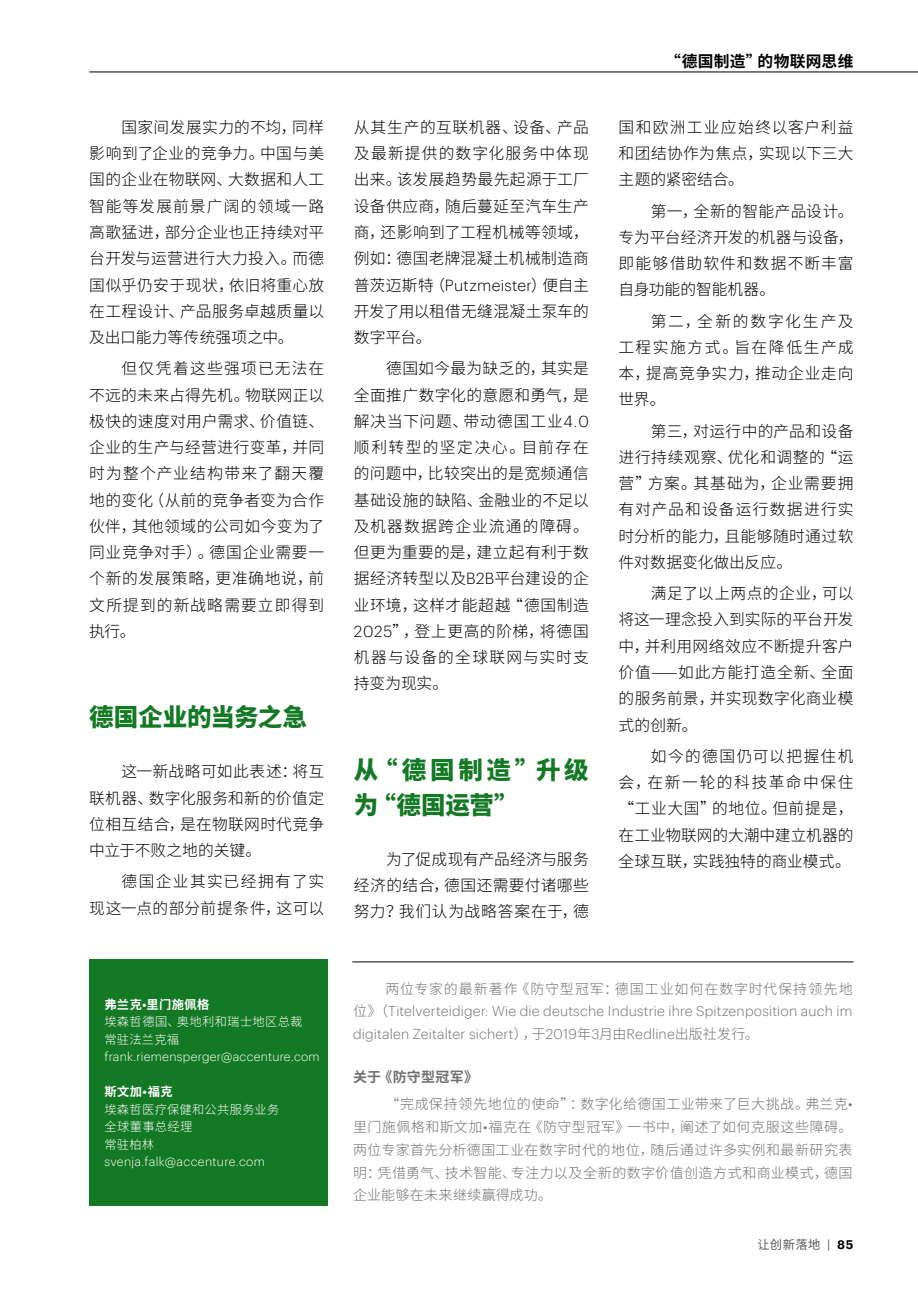
<style>
.page{position:relative;width:918px;height:1290px;background:#fff}
.page>*{position:absolute;margin:0;border:0;box-sizing:border-box;transform-origin:0 0}
.t1{font:800 24.5px/35px "Source Han Sans CN";letter-spacing:.145em;color:#147924}
.t2{font:800 24.5px "Source Han Sans CN";letter-spacing:-.005em;color:#147924}
.t3{font:300 15.75px/26.2px "Source Han Sans CN";letter-spacing:.025em;color:#000;text-align:justify}
.t4{font:300 15.75px/26.2px "Source Han Sans CN";letter-spacing:.045em;color:#000;text-align:right}
.t5{font:300 15.75px "Graphik";letter-spacing:.015em;color:#000}
.t6{font:300 15.75px/26.2px "Source Han Sans CN";color:#000}
.t7{font:700 15.75px "Source Han Sans CN";letter-spacing:.02em;color:#000}
.t8{font:300 14px/22.8px "Source Han Sans CN";letter-spacing:.04em;color:#727171}
.t9{font:300 14px/22.8px "Graphik";letter-spacing:.01em;color:#727171}
.t10{font:300 14px "Source Han Sans CN";letter-spacing:.065em;color:#727171}
.t11{font:300 12.25px/17.5px "Source Han Sans CN";letter-spacing:.03em;color:#fff}
.t12{font:300 12.25px "Graphik";letter-spacing:.02em;color:#fff}
.t13{font:12.25px "Source Han Sans CN";letter-spacing:.035em;color:#595757}
.s1{font-weight:700}
.s2{font-family:"Graphik";font-weight:600}
.s3{font-family:"Source Han Sans CN"}
.s4{font-family:"Graphik"}
.s5{font-family:"Graphik";font-weight:600;color:#000}
</style>
<div class="page">
<hr style="left:89px;top:71px;width:829px;height:1px;background:#000">
<div style="left:89px;top:959px;width:238px;height:246px;background:#147924"></div>
<hr style="left:352px;top:961px;width:501px;height:1px;background:#000">
<p class="t3" style="left:89px;top:114px;width:236px;text-indent:32px">国家间发展实力的不均，同样影响到了企业的竞争力。中国与美国的企业在物联网、大数据和人工智能等发展前景广阔的领域一路高歌猛进，部分企业也正持续对平台开发与运营进行大力投入。而德国似乎仍安于现状，依旧将重心放在工程设计、产品服务卓越质量以及出口能力等传统强项之中。</p>
<p class="t3" style="left:89px;top:356px;width:236px;text-indent:32px">但仅凭着这些强项已无法在不远的未来占得先机。物联网正以极快的速度对用户需求、价值链、企业的生产与经营进行变革，并同时为整个产业结构带来了翻天覆地的变化（从前的竞争者变为合作伙伴，其他领域的公司如今变为了同业竞争对手）。德国企业需要一个新的发展策略，更准确地说，前文所提到的新战略需要立即得到执行。</p>
<h1 class="t2" style="left:89px;top:703px;width:219px">德国企业的当务之急</h1>
<p class="t3" style="left:89px;top:759px;width:236px;text-indent:32px">这一新战略可如此表述：将互联机器、数字化服务和新的价值定位相互结合，是在物联网时代竞争中立于不败之地的关键。</p>
<p class="t4" style="left:89px;top:869px;width:236px">德国企业其实已经拥有了实<br>现这一点的部分前提条件，这可以</p>
<p class="t11" style="left:104px;top:996px;width:200px"><span class="s1">弗兰克</span><span class="s2">•</span><span class="s1">里门施佩格<br></span>埃森哲德国、奥地利和瑞士地区总裁常驻法兰克福</p>
<p class="t12" style="left:104px;top:1048px;width:217px">frank.riemensperger@accenture.com</p>
<p class="t11" style="left:104px;top:1083px;width:177px"><span class="s1">斯文加</span><span class="s2">•</span><span class="s1">福克<br></span>埃森哲医疗保健和公共服务业务全球董事总经理<br>常驻柏林</p>
<p class="t12" style="left:104px;top:1153px;width:162px">svenja.falk@accenture.com</p>
<p class="t3" style="left:354px;top:114px;width:236px">从其生产的互联机器、设备、产品及最新提供的数字化服务中体现出来。该发展趋势最先起源于工厂设备供应商，随后蔓延至汽车生产商，还影响到了工程机械等领域，例如：德国老牌混凝土机械制造商</p>
<p class="t5" style="left:354px;top:273px;width:236px"><span class="s3">普茨迈斯特（</span>Putzmeister<span class="s3">）便自主</span></p>
<p class="t6" style="left:354px;top:298px;width:236px">开发了用以租借无缝混凝土泵车的数字平台。</p>
<p class="t3" style="left:354px;top:356px;width:236px;text-indent:32px">德国如今最为缺乏的，其实是全面推广数字化的意愿和勇气，是解决当下问题、带动德国工业<span class="s4">4.0</span>顺利转型的坚定决心。目前存在的问题中，比较突出的是宽频通信基础设施的缺陷、金融业的不足以及机器数据跨企业流通的障碍。但更为重要的是，建立起有利于数据经济转型以及<span class="s4">B2B</span>平台建设的企业环境，这样才能超越“德国制造<span class="s4">2025</span>”，登上更高的阶梯，将德国机器与设备的全球联网与实时支持变为现实。</p>
<h1 class="t1" style="left:354px;top:753px;width:236px">从“德国制造”升级为“德国运营”</h1>
<p class="t3" style="left:354px;top:846px;width:236px;text-indent:32px">为了促成现有产品经济与服务经济的结合，德国还需要付诸哪些努力？我们认为战略答案在于，德</p>
<p class="t7" style="left:665px;top:52px;width:190px">“德国制造”的物联网思维</p>
<p class="t3" style="left:618px;top:114px;width:236px">国和欧洲工业应始终以客户利益和团结协作为焦点，实现以下三大主题的紧密结合。</p>
<p class="t3" style="left:618px;top:198px;width:236px;text-indent:32px">第一，全新的智能产品设计。专为平台经济开发的机器与设备，即能够借助软件和数据不断丰富自身功能的智能机器。</p>
<p class="t3" style="left:618px;top:308px;width:236px;text-indent:32px">第二，全新的数字化生产及工程实施方式。旨在降低生产成本，提高竞争实力，推动企业走向世界。</p>
<p class="t3" style="left:618px;top:418px;width:236px;text-indent:32px">第三，对运行中的产品和设备进行持续观察、优化和调整的“运营”方案。其基础为，企业需要拥有对产品和设备运行数据进行实时分析的能力，且能够随时通过软件对数据变化做出反应。</p>
<p class="t3" style="left:618px;top:581px;width:236px;text-indent:32px">满足了以上两点的企业，可以将这一理念投入到实际的平台开发中，并利用网络效应不断提升客户价值⸺如此方能打造全新、全面的服务前景，并实现数字化商业模式的创新。</p>
<p class="t3" style="left:618px;top:743px;width:236px;text-indent:32px">如今的德国仍可以把握住机会，在新一轮的科技革命中保住“工业大国”的地位。但前提是，在工业物联网的大潮中建立机器的全球互联，实践独特的商业模式。</p>
<p class="t10" style="left:385px;top:980px;width:469px">两位专家的最新著作《防守型冠军：德国工业如何在数字时代保持领先地</p>
<p class="t9" style="left:353px;top:999px;width:501px"><span class="s3">位》（</span>Titelverteidiger: Wie die deutsche Industrie ihre Spitzenposition auch im digitalen Zeitalter sichert<span class="s3">），于</span>2019<span class="s3">年</span>3<span class="s3">月由</span>Redline<span class="s3">出版社发行。</span></p>
<p class="t8" style="left:385px;top:1063px;width:469px;line-height:27.7px;text-indent:-32px"><span class="s1">关于《防守型冠军》<br></span>“完成保持领先地位的使命”：数字化给德国工业带来了巨大挑战。弗兰克<span class="s4">•</span></p>
<p class="t8" style="left:353px;top:1116px;width:501px;text-align:justify">里门施佩格和斯文加<span class="s4">•</span>福克在《防守型冠军》一书中，阐述了如何克服这些障碍。两位专家首先分析德国工业在数字时代的地位，随后通过许多实例和最新研究表明：凭借勇气、技术智能、专注力以及全新的数字价值创造方式和商业模式，德国企业能够在未来继续赢得成功。</p>
<p class="t13" style="left:757px;top:1237px;width:98px">让创新落地 <span class="s4">|</span> <span class="s5">85</span></p>
</div>
